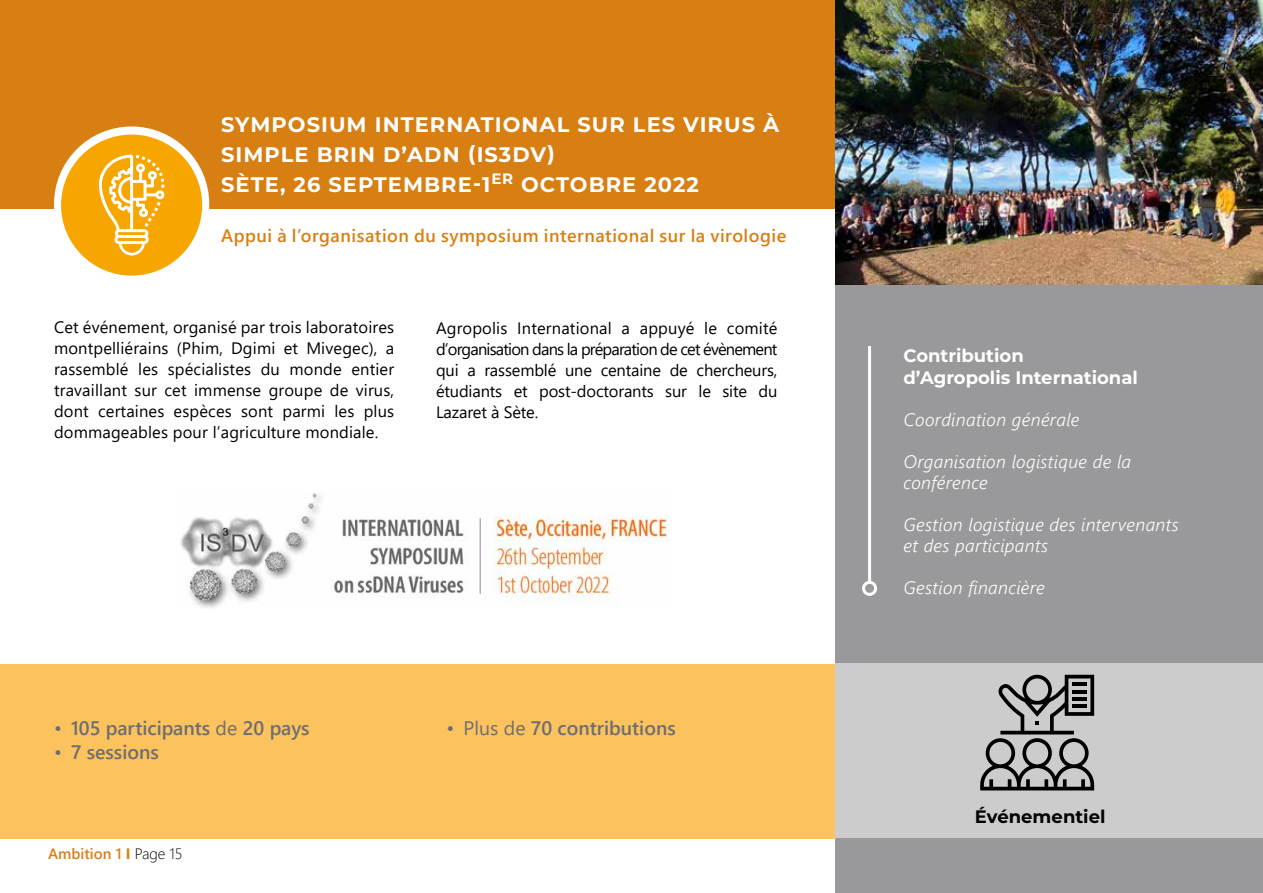
<style>
.page{position:relative;width:1263px;height:893px;background:#fff}
.page>*{position:absolute;margin:0;border:0;box-sizing:border-box;transform-origin:0 0}
.t1{font:700 21px/30px "Montserrat";letter-spacing:.05em;color:#fff}
.t2{font:600 19.5px "Segoe UI";color:#6e6e70}
.t3{font:italic 300 18px/21px "Segoe UI";letter-spacing:.02em;color:#fff}
.t4{font:600 18px "Segoe UI";letter-spacing:.03em;color:#d77f13}
.t5{font:700 18px/21.6px "Montserrat";color:#fff}
.t6{font:700 18px "Montserrat";color:#000}
.t7{font:16.5px/21px "Segoe UI";color:#000;text-align:justify}
.t8{font:600 15px "Segoe UI";color:#d77f13}
.s1{font-weight:400}
.s2{font-weight:700}
.s3{font-weight:300;color:#000}
</style>
<div class="page">
<div style="left:0;top:0;width:1263px;height:208px;background:#d77f13"></div>
<div style="left:54px;top:126px;width:155px;height:156px;background:#fff;border-radius:50%"></div>
<div style="left:61px;top:135px;width:141px;height:141px;background:#f7a600;border-radius:50%"></div>
<svg style="left:99px;top:155px;width:66px;height:100px"></svg>
<div style="left:836px;top:208px;width:427px;height:685px;background:#99999b"></div>
<div style="left:0;top:665px;width:836px;height:174px;background:#fbc25e"></div>
<div style="left:836px;top:664px;width:427px;height:174px;background:#cccccd"></div>
<svg style="left:980px;top:675px;width:114px;height:115px"></svg>
<img style="left:836px;top:0;width:427px;height:285px">
<hr style="left:868px;top:346px;width:3px;height:236px;background:#fff">
<div style="left:862px;top:581px;width:15px;height:15px;border:3px solid #fff;border-radius:50%"></div>
<img style="left:180px;top:493px;width:490px;height:115px">
<p class="t1" style="left:221px;top:108px;width:560px">SYMPOSIUM INTERNATIONAL SUR LES VIRUS À<br>SIMPLE BRIN D’ADN (IS3DV)<br>SÈTE, 26 SEPTEMBRE-1<sup>ER</sup> OCTOBRE 2022</p>
<p class="t4" style="left:221px;top:219px;width:567px">Appui à l’organisation du symposium international sur la virologie</p>
<p class="t7" style="left:54px;top:315px;width:342px">Cet événement, organisé par trois laboratoires montpelliérains (Phim, Dgimi et Mivegec), a rassemblé les spécialistes du monde entier travaillant sur cet immense groupe de virus, dont certaines espèces sont parmi les plus dommageables pour l’agriculture mondiale.</p>
<p class="t7" style="left:436px;top:316px;width:343px">Agropolis International a appuyé le comité d’organisation dans la préparation de cet évènement qui a rassemblé une centaine de chercheurs, étudiants et post-doctorants sur le site du Lazaret à Sète.</p>
<p class="t2" style="left:54px;top:710px;width:257px"><span class="s1">•</span> 105 participants <span class="s1">de</span> 20 pays</p>
<p class="t2" style="left:54px;top:733px;width:106px"><span class="s1">•</span> 7 sessions</p>
<p class="t8" style="left:48px;top:839px;width:136px">Ambition 1 <span class="s2">I</span> <span class="s3">Page 15</span></p>
<p class="t2" style="left:447px;top:710px;width:231px"><span class="s1">• Plus de</span> 70 contributions</p>
<p class="t5" style="left:903px;top:344px;width:236px">Contribution<br>d’Agropolis International</p>
<p class="t3" style="left:903px;top:406px;width:178px">Coordination générale</p>
<p class="t3" style="left:903px;top:448px;width:229px">Organisation logistique de la conférence</p>
<p class="t3" style="left:903px;top:511px;width:277px">Gestion logistique des intervenants et des participants</p>
<p class="t3" style="left:903px;top:574px;width:143px">Gestion financière</p>
<p class="t6" style="left:975px;top:803px;width:132px">Événementiel</p>
</div>
